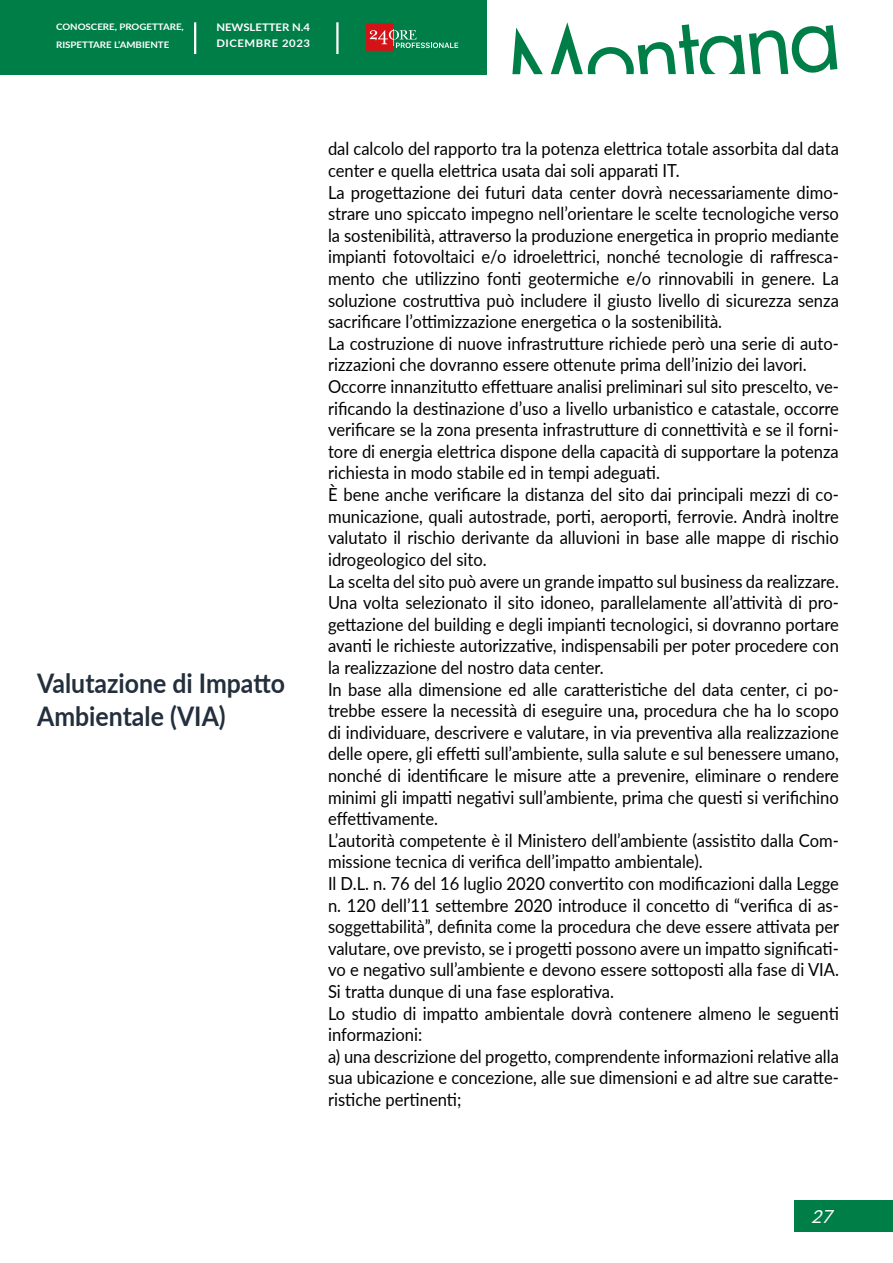
<style>
.page{position:relative;width:893px;height:1263px;background:#fff}
.page>*{position:absolute;margin:0;border:0;box-sizing:border-box;transform-origin:0 0}
.t1{font:700 27px/33px "Lato";color:#242f3d;scale:.92 1}
.t2{font:18px/21.6px "Lato";color:#000;scale:.92 1}
.t3{font:italic 18px "Lato";color:#fff}
.t4{font:700 10.5px/16.2px "Lato";letter-spacing:.05em;color:#fff;scale:1.08 1}
.t5{font:700 9px/18px "Lato";color:#fff;scale:1.08 1}
.s1{font-weight:700}
</style>
<div class="page">
<div style="left:0;top:0;width:487px;height:74px;background:#007e48"></div>
<hr style="left:336px;top:22px;width:3px;height:32px;background:#fff">
<hr style="left:194px;top:22px;width:2px;height:32px;background:#fff">
<svg style="left:366px;top:23px;width:92px;height:28px"></svg>
<div style="left:794px;top:1200px;width:99px;height:31px;background:#007e48"></div>
<svg style="left:512px;top:22px;width:325px;height:52px"></svg>
<p class="t5" style="left:56px;top:17px;width:120px">CONOSCERE, PROGETTARE,<br>RISPETTARE L’AMBIENTE</p>
<p class="t4" style="left:216px;top:18px;width:88px">NEWSLETTER N.4<br>DICEMBRE 2023</p>
<h1 class="t1" style="left:37px;top:665px;width:271px">Valutazione di Impatto<br>Ambientale (VIA)</h1>
<p class="t2" style="left:328px;top:137px;width:557px">dal calcolo del rapporto tra la potenza elettrica totale assorbita dal data center e quella elettrica usata dai soli apparati IT.<br>La progettazione dei futuri data center dovrà necessariamente dimo&shy;strare uno spiccato impegno nell’orientare le scelte tecnologiche verso la sostenibilità, attraverso la produzione energetica in proprio mediante impianti fotovoltaici e/o idroelettrici, nonché tecnologie di raffresca&shy;mento che utilizzino fonti geotermiche e/o rinnovabili in genere. La soluzione costruttiva può includere il giusto livello di sicurezza senza sacrificare l’ottimizzazione energetica o la sostenibilità.<br>La costruzione di nuove infrastrutture richiede però una serie di auto&shy;rizzazioni che dovranno essere ottenute prima dell’inizio dei lavori.<br>Occorre innanzitutto effettuare analisi preliminari sul sito prescelto, ve&shy;rificando la destinazione d’uso a livello urbanistico e catastale, occorre verificare se la zona presenta infrastrutture di connettività e se il forni&shy;tore di energia elettrica dispone della capacità di supportare la potenza richiesta in modo stabile ed in tempi adeguati.<br>È bene anche verificare la distanza del sito dai principali mezzi di co&shy;municazione, quali autostrade, porti, aeroporti, ferrovie. Andrà inoltre valutato il rischio derivante da alluvioni in base alle mappe di rischio idrogeologico del sito.<br>La scelta del sito può avere un grande impatto sul business da realizzare.<br>Una volta selezionato il sito idoneo, parallelamente all’attività di pro&shy;gettazione del building e degli impianti tecnologici, si dovranno portare avanti le richieste autorizzative, indispensabili per poter procedere con la realizzazione del nostro data center.<br>In base alla dimensione ed alle caratteristiche del data center, ci po&shy;trebbe essere la necessità di eseguire una<span class="s1">,</span> procedura che ha lo scopo di individuare, descrivere e valutare, in via preventiva alla realizzazione delle opere, gli effetti sull’ambiente, sulla salute e sul benessere umano, nonché di identificare le misure atte a prevenire, eliminare o rendere minimi gli impatti negativi sull’ambiente, prima che questi si verifichino effettivamente.<br>L’autorità competente è il Ministero dell’ambiente (assistito dalla Com&shy;missione tecnica di verifica dell’impatto ambientale).<br>Il D.L. n. 76 del 16 luglio 2020 convertito con modificazioni dalla Legge n. 120 dell’11 settembre 2020 introduce il concetto di “verifica di as&shy;soggettabilità”, definita come la procedura che deve essere attivata per valutare, ove previsto, se i progetti possono avere un impatto significati - vo e negativo sull’ambiente e devono essere sottoposti alla fase di VIA.<br>Si tratta dunque di una fase esplorativa.<br>Lo studio di impatto ambientale dovrà contenere almeno le seguenti informazioni:<br>a) una descrizione del progetto, comprendente informazioni relative alla sua ubicazione e concezione, alle sue dimensioni e ad altre sue caratte&shy;ristiche pertinenti;</p>
<p class="t3" style="left:811px;top:1204px;width:28px">27</p>
</div>
